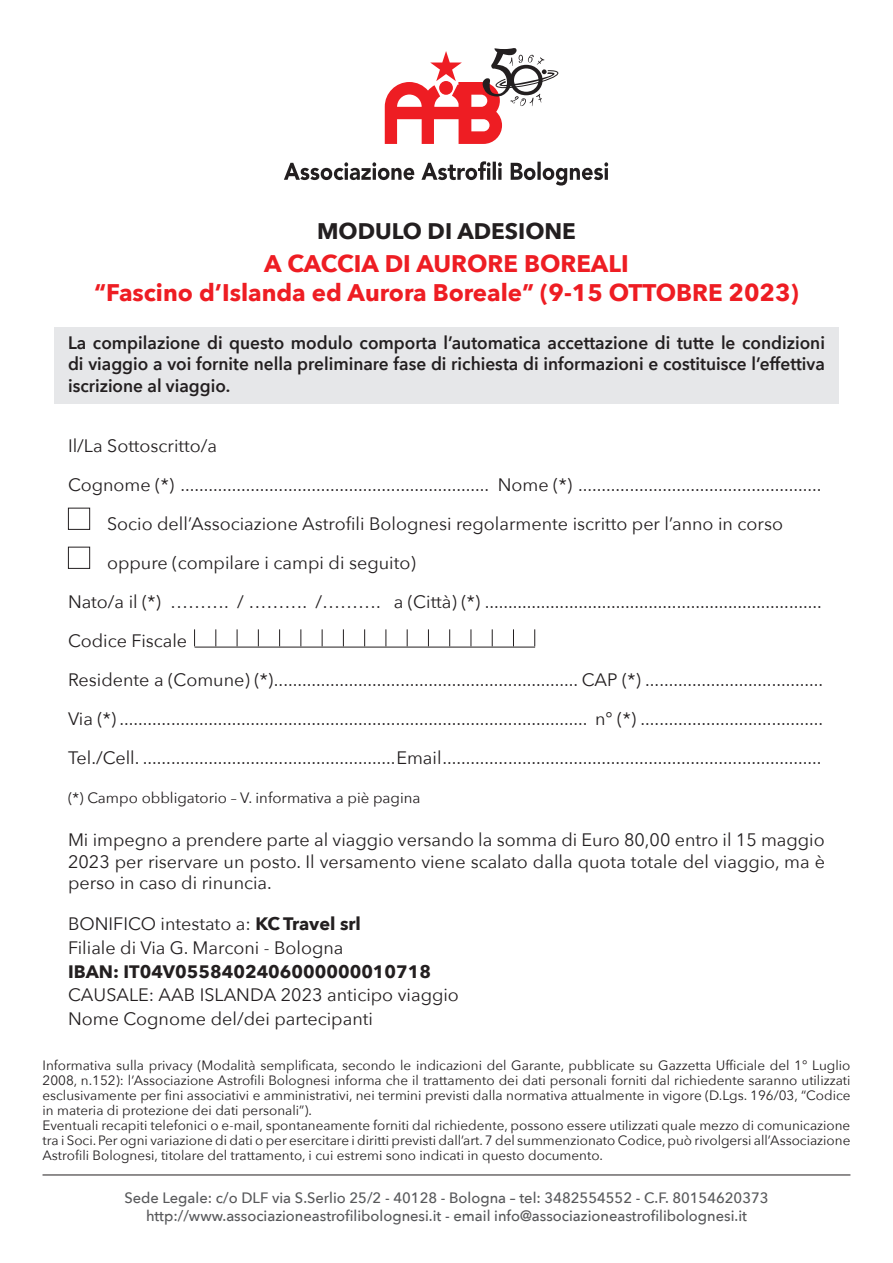
<style>
.page{position:relative;width:893px;height:1263px;background:#fff}
.page>*{position:absolute;margin:0;border:0;box-sizing:border-box;transform-origin:0 0}
.t1{font:700 24px "Avenir Next";color:#ee1d23}
.t2{font:700 22.5px "Avenir Next";color:#231f20}
.t3{font:18px/23.7px "Avenir Next";color:#231f20;text-align:justify}
.t4{font:600 18px/21.6px "Avenir Next";color:#231f20;text-align:justify;scale:.96 1}
.t5{font:500 15px "Avenir Next";color:#57585a}
.t6{font:15px "Avenir Next";color:#231f20}
.t7{font:13.5px/15px "Avenir Next";color:#231f20;text-align:justify}
.s1{font-weight:700}
</style>
<div class="page">
<div style="left:54px;top:327px;width:785px;height:77px;background:#e6e7e9"></div>
<svg style="left:284px;top:161px;width:324px;height:25px"></svg>
<svg style="left:385px;top:48px;width:173px;height:96px"></svg>
<div style="left:68px;top:508px;width:22px;height:22px;border:1px solid #231f20"></div>
<div style="left:68px;top:547px;width:22px;height:22px;border:1px solid #231f20"></div>
<hr style="left:195px;top:647px;width:340px;height:1px;background:#231f20">
<svg style="left:194px;top:629px;width:1px;height:17px"></svg>
<svg style="left:215px;top:629px;width:1px;height:17px"></svg>
<svg style="left:237px;top:629px;width:1px;height:17px"></svg>
<svg style="left:258px;top:629px;width:1px;height:17px"></svg>
<svg style="left:279px;top:629px;width:1px;height:17px"></svg>
<svg style="left:300px;top:629px;width:1px;height:17px"></svg>
<svg style="left:322px;top:629px;width:1px;height:17px"></svg>
<svg style="left:343px;top:629px;width:1px;height:17px"></svg>
<svg style="left:364px;top:629px;width:1px;height:17px"></svg>
<svg style="left:386px;top:629px;width:1px;height:17px"></svg>
<svg style="left:407px;top:629px;width:1px;height:17px"></svg>
<svg style="left:428px;top:629px;width:1px;height:17px"></svg>
<svg style="left:449px;top:629px;width:1px;height:17px"></svg>
<svg style="left:471px;top:629px;width:1px;height:17px"></svg>
<svg style="left:492px;top:629px;width:1px;height:17px"></svg>
<svg style="left:513px;top:629px;width:1px;height:17px"></svg>
<svg style="left:534px;top:629px;width:1px;height:17px"></svg>
<hr style="left:43px;top:1174px;width:807px;height:1px;background:#231f20">
<p class="t2" style="left:317px;top:212px;width:260px">MODULO DI ADESIONE</p>
<p class="t1" style="left:264px;top:243px;width:366px">A CACCIA DI AURORE BOREALI</p>
<p class="t1" style="left:94px;top:272px;width:706px">“Fascino d’Islanda ed Aurora Boreale” (9-15 OTTOBRE 2023)</p>
<p class="t4" style="left:68px;top:331px;width:790px">La compilazione di questo modulo comporta l’automatica accettazione di tutte le condizioni di viaggio a voi fornite nella preliminare fase di richiesta di informazioni e costituisce l’effettiva iscrizione al viaggio.</p>
<p class="t3" style="left:68px;top:433px;width:150px">Il/La Sottoscritto/a</p>
<p class="t3" style="left:68px;top:472px;width:755px">Cognome (*) .................................................................. Nome (*) ....................................................</p>
<p class="t3" style="left:107px;top:511px;width:677px">Socio dell’Associazione Astrofili Bolognesi regolarmente iscritto per l’anno in corso</p>
<p class="t3" style="left:107px;top:550px;width:310px">oppure (compilare i campi di seguito)</p>
<p class="t3" style="left:68px;top:589px;width:755px">Nato/a il (*) .......... / .......... /.......... a (Città) (*) ........................................................................</p>
<p class="t3" style="left:68px;top:628px;width:121px">Codice Fiscale</p>
<p class="t3" style="left:68px;top:667px;width:757px">Residente a (Comune) (*)................................................................. CAP (*) ......................................</p>
<p class="t3" style="left:68px;top:706px;width:757px">Via (*) .................................................................................................... n° (*) .......................................</p>
<p class="t3" style="left:68px;top:745px;width:755px">Tel./Cell. ......................................................Email.................................................................................</p>
<p class="t6" style="left:68px;top:785px;width:354px">(*) Campo obbligatorio – V. informativa a piè pagina</p>
<p class="t3" style="left:68px;top:828px;width:758px;line-height:21.6px">Mi impegno a prendere parte al viaggio versando la somma di Euro 80,00 entro il 15 maggio 2023 per riservare un posto. Il versamento viene scalato dalla quota totale del viaggio, ma è perso in caso di rinuncia.</p>
<p class="t3" style="left:68px;top:911px;width:392px;text-align:left">BONIFICO intestato a: <span class="s1">KC Travel srl<br></span>Filiale di Via G. Marconi - Bologna<br><span class="s1">IBAN: IT04V0558402406000000010718<br></span>CAUSALE: AAB ISLANDA 2023 anticipo viaggio Nome Cognome del/dei partecipanti</p>
<p class="t7" style="left:43px;top:1057px;width:809px">Informativa sulla privacy (Modalità semplificata, secondo le indicazioni del Garante, pubblicate su Gazzetta Ufficiale del 1° Luglio 2008, n.152): l’Associazione Astrofili Bolognesi informa che il trattamento dei dati personali forniti dal richiedente saranno utilizzati esclusivamente per fini associativi e amministrativi, nei termini previsti dalla normativa attualmente in vigore (D.Lgs. 196/03, “Codice in materia di protezione dei dati personali”).</p>
<p class="t7" style="left:43px;top:1117px;width:809px">Eventuali recapiti telefonici o e-mail, spontaneamente forniti dal richiedente, possono essere utilizzati quale mezzo di comunicazione tra i Soci.Per ogni variazione di dati o per esercitare i diritti previsti dall’art.7 del summenzionato Codice,può rivolgersi all’Associazione Astrofili Bolognesi, titolare del trattamento, i cui estremi sono indicati in questo documento.</p>
<p class="t5" style="left:124px;top:1184px;width:646px">Sede Legale: c/o DLF via S.Serlio 25/2 - 40128 - Bologna – tel: 3482554552 - C.F. 80154620373</p>
<p class="t5" style="left:146px;top:1202px;width:602px">http://www.associazioneastrofilibolognesi.it - email info@associazioneastrofilibolognesi.it</p>
</div>
